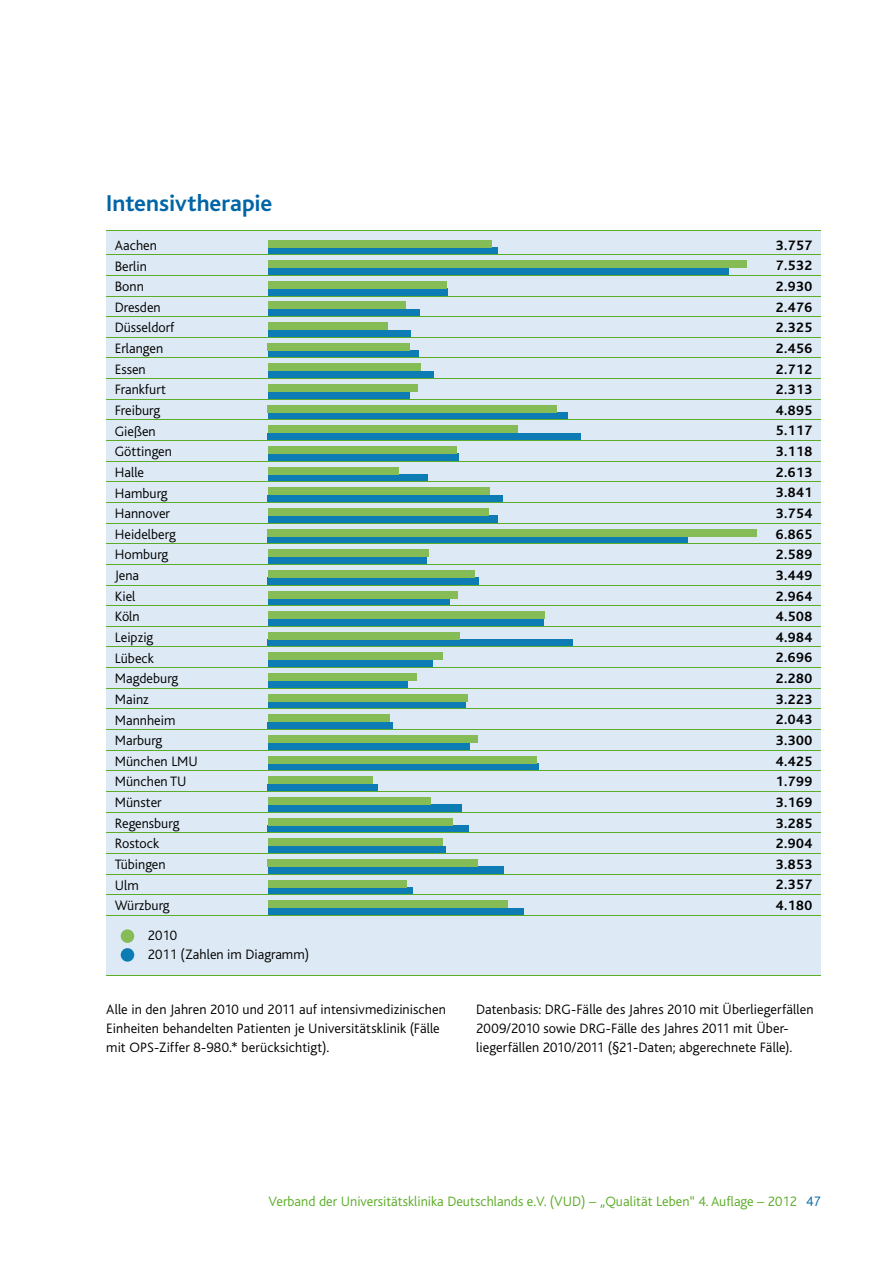
<style>
.page{position:relative;width:893px;height:1263px;background:#fff}
.page>*{position:absolute;margin:0;border:0;box-sizing:border-box;transform-origin:0 0}
.t1{font:700 24px "Bliss";color:#0065a6}
.t2{font:300 14.25px/20.7px "Bliss";color:#000}
.t3{font:700 14.25px/20.7px "Bliss";letter-spacing:.04em;color:#000;text-align:justify}
.t4{font:300 14.25px "Bliss";color:#5bac26}
.s1{color:#0065a6}
</style>
<div class="page">
<div style="left:106px;top:230px;width:715px;height:745px;background:#dde9f4"></div>
<div style="left:268px;top:247px;width:230px;height:8px;background:#0d7cb5"></div>
<div style="left:268px;top:268px;width:461px;height:7px;background:#0d7cb5"></div>
<div style="left:268px;top:289px;width:179px;height:7px;background:#0d7cb5"></div>
<div style="left:268px;top:309px;width:151px;height:8px;background:#0d7cb5"></div>
<div style="left:268px;top:330px;width:142px;height:7px;background:#0d7cb5"></div>
<div style="left:268px;top:350px;width:150px;height:8px;background:#0d7cb5"></div>
<div style="left:268px;top:371px;width:166px;height:8px;background:#0d7cb5"></div>
<div style="left:268px;top:392px;width:141px;height:7px;background:#0d7cb5"></div>
<div style="left:268px;top:412px;width:299px;height:8px;background:#0d7cb5"></div>
<div style="left:268px;top:433px;width:313px;height:7px;background:#0d7cb5"></div>
<div style="left:268px;top:454px;width:191px;height:7px;background:#0d7cb5"></div>
<div style="left:268px;top:474px;width:160px;height:8px;background:#0d7cb5"></div>
<div style="left:268px;top:495px;width:235px;height:7px;background:#0d7cb5"></div>
<div style="left:268px;top:516px;width:230px;height:7px;background:#0d7cb5"></div>
<div style="left:268px;top:536px;width:420px;height:8px;background:#0d7cb5"></div>
<div style="left:268px;top:557px;width:158px;height:7px;background:#0d7cb5"></div>
<div style="left:268px;top:578px;width:211px;height:7px;background:#0d7cb5"></div>
<div style="left:268px;top:598px;width:181px;height:8px;background:#0d7cb5"></div>
<div style="left:268px;top:619px;width:276px;height:7px;background:#0d7cb5"></div>
<div style="left:268px;top:639px;width:305px;height:8px;background:#0d7cb5"></div>
<div style="left:268px;top:660px;width:165px;height:8px;background:#0d7cb5"></div>
<div style="left:268px;top:681px;width:139px;height:7px;background:#0d7cb5"></div>
<div style="left:268px;top:701px;width:197px;height:8px;background:#0d7cb5"></div>
<div style="left:268px;top:722px;width:125px;height:7px;background:#0d7cb5"></div>
<div style="left:268px;top:743px;width:202px;height:7px;background:#0d7cb5"></div>
<div style="left:268px;top:763px;width:271px;height:8px;background:#0d7cb5"></div>
<div style="left:268px;top:784px;width:110px;height:7px;background:#0d7cb5"></div>
<div style="left:268px;top:805px;width:194px;height:7px;background:#0d7cb5"></div>
<div style="left:268px;top:825px;width:201px;height:8px;background:#0d7cb5"></div>
<div style="left:268px;top:846px;width:178px;height:7px;background:#0d7cb5"></div>
<div style="left:268px;top:867px;width:236px;height:7px;background:#0d7cb5"></div>
<div style="left:268px;top:887px;width:144px;height:8px;background:#0d7cb5"></div>
<div style="left:268px;top:908px;width:256px;height:7px;background:#0d7cb5"></div>
<div style="left:268px;top:240px;width:224px;height:7px;background:#86bc55"></div>
<div style="left:268px;top:260px;width:479px;height:8px;background:#86bc55"></div>
<div style="left:268px;top:281px;width:179px;height:8px;background:#86bc55"></div>
<div style="left:268px;top:302px;width:137px;height:7px;background:#86bc55"></div>
<div style="left:268px;top:322px;width:120px;height:8px;background:#86bc55"></div>
<div style="left:268px;top:343px;width:142px;height:7px;background:#86bc55"></div>
<div style="left:268px;top:364px;width:153px;height:7px;background:#86bc55"></div>
<div style="left:268px;top:384px;width:149px;height:8px;background:#86bc55"></div>
<div style="left:268px;top:405px;width:289px;height:7px;background:#86bc55"></div>
<div style="left:268px;top:426px;width:250px;height:7px;background:#86bc55"></div>
<div style="left:268px;top:446px;width:189px;height:8px;background:#86bc55"></div>
<div style="left:268px;top:467px;width:131px;height:7px;background:#86bc55"></div>
<div style="left:268px;top:488px;width:222px;height:7px;background:#86bc55"></div>
<div style="left:268px;top:508px;width:221px;height:8px;background:#86bc55"></div>
<div style="left:268px;top:529px;width:489px;height:7px;background:#86bc55"></div>
<div style="left:268px;top:549px;width:161px;height:8px;background:#86bc55"></div>
<div style="left:268px;top:570px;width:206px;height:8px;background:#86bc55"></div>
<div style="left:268px;top:591px;width:189px;height:7px;background:#86bc55"></div>
<div style="left:268px;top:611px;width:277px;height:8px;background:#86bc55"></div>
<div style="left:268px;top:632px;width:192px;height:7px;background:#86bc55"></div>
<div style="left:268px;top:653px;width:175px;height:7px;background:#86bc55"></div>
<div style="left:268px;top:673px;width:149px;height:8px;background:#86bc55"></div>
<div style="left:268px;top:694px;width:199px;height:7px;background:#86bc55"></div>
<div style="left:268px;top:715px;width:122px;height:7px;background:#86bc55"></div>
<div style="left:268px;top:735px;width:210px;height:8px;background:#86bc55"></div>
<div style="left:268px;top:756px;width:269px;height:7px;background:#86bc55"></div>
<div style="left:268px;top:777px;width:104px;height:7px;background:#86bc55"></div>
<div style="left:268px;top:797px;width:163px;height:8px;background:#86bc55"></div>
<div style="left:268px;top:818px;width:184px;height:7px;background:#86bc55"></div>
<div style="left:268px;top:838px;width:174px;height:8px;background:#86bc55"></div>
<div style="left:268px;top:859px;width:210px;height:8px;background:#86bc55"></div>
<div style="left:268px;top:880px;width:139px;height:7px;background:#86bc55"></div>
<div style="left:268px;top:900px;width:239px;height:8px;background:#86bc55"></div>
<hr style="left:106px;top:230px;width:715px;height:1px;background:#5bac26">
<hr style="left:106px;top:254px;width:715px;height:1px;background:#5bac26">
<hr style="left:106px;top:275px;width:715px;height:1px;background:#5bac26">
<hr style="left:106px;top:296px;width:715px;height:1px;background:#5bac26">
<hr style="left:106px;top:316px;width:715px;height:1px;background:#5bac26">
<hr style="left:106px;top:337px;width:715px;height:1px;background:#5bac26">
<hr style="left:106px;top:357px;width:715px;height:1px;background:#5bac26">
<hr style="left:106px;top:378px;width:715px;height:1px;background:#5bac26">
<hr style="left:106px;top:399px;width:715px;height:1px;background:#5bac26">
<hr style="left:106px;top:419px;width:715px;height:1px;background:#5bac26">
<hr style="left:106px;top:440px;width:715px;height:1px;background:#5bac26">
<hr style="left:106px;top:461px;width:715px;height:1px;background:#5bac26">
<hr style="left:106px;top:481px;width:715px;height:1px;background:#5bac26">
<hr style="left:106px;top:502px;width:715px;height:1px;background:#5bac26">
<hr style="left:106px;top:523px;width:715px;height:1px;background:#5bac26">
<hr style="left:106px;top:543px;width:715px;height:1px;background:#5bac26">
<hr style="left:106px;top:564px;width:715px;height:1px;background:#5bac26">
<hr style="left:106px;top:585px;width:715px;height:1px;background:#5bac26">
<hr style="left:106px;top:605px;width:715px;height:1px;background:#5bac26">
<hr style="left:106px;top:626px;width:715px;height:1px;background:#5bac26">
<hr style="left:106px;top:646px;width:715px;height:1px;background:#5bac26">
<hr style="left:106px;top:667px;width:715px;height:1px;background:#5bac26">
<hr style="left:106px;top:688px;width:715px;height:1px;background:#5bac26">
<hr style="left:106px;top:708px;width:715px;height:1px;background:#5bac26">
<hr style="left:106px;top:729px;width:715px;height:1px;background:#5bac26">
<hr style="left:106px;top:750px;width:715px;height:1px;background:#5bac26">
<hr style="left:106px;top:770px;width:715px;height:1px;background:#5bac26">
<hr style="left:106px;top:791px;width:715px;height:1px;background:#5bac26">
<hr style="left:106px;top:812px;width:715px;height:1px;background:#5bac26">
<hr style="left:106px;top:832px;width:715px;height:1px;background:#5bac26">
<hr style="left:106px;top:853px;width:715px;height:1px;background:#5bac26">
<hr style="left:106px;top:873px;width:715px;height:1px;background:#5bac26">
<hr style="left:106px;top:894px;width:715px;height:1px;background:#5bac26">
<hr style="left:106px;top:915px;width:715px;height:1px;background:#5bac26">
<hr style="left:106px;top:975px;width:715px;height:1px;background:#5bac26">
<div style="left:121px;top:929px;width:13px;height:14px;background:#86bc55;border-radius:50%"></div>
<div style="left:121px;top:948px;width:13px;height:14px;background:#0d7cb5;border-radius:50%"></div>
<h1 class="t1" style="left:106px;top:190px;width:168px">Intensivtherapie</h1>
<p class="t2" style="left:115px;top:235px;width:85px">Aachen<br>Berlin<br>Bonn<br>Dresden<br>Düsseldorf<br>Erlangen<br>Essen<br>Frankfurt<br>Freiburg<br>Gießen<br>Göttingen<br>Halle<br>Hamburg<br>Hannover<br>Heidelberg<br>Homburg<br>Jena<br>Kiel<br>Köln<br>Leipzig<br>Lübeck<br>Magdeburg<br>Mainz<br>Mannheim<br>Marburg<br>München LMU<br>München TU<br>Münster<br>Regensburg<br>Rostock<br>Tübingen<br>Ulm<br>Würzburg</p>
<p class="t3" style="left:776px;top:235px;width:38px">3.757<br>7.532<br>2.930<br>2.476<br>2.325<br>2.456<br>2.712<br>2.313<br>4.895<br>5.117<br>3.118<br>2.613<br>3.841<br>3.754<br>6.865<br>2.589<br>3.449<br>2.964<br>4.508<br>4.984<br>2.696<br>2.280<br>3.223<br>2.043<br>3.300<br>4.425<br>1.799<br>3.169<br>3.285<br>2.904<br>3.853<br>2.357<br>4.180</p>
<p class="t2" style="left:148px;top:926px;width:163px;line-height:19.2px">2010<br>2011 (Zahlen im Diagramm)</p>
<p class="t2" style="left:106px;top:1000px;width:341px;line-height:19.2px">Alle in den Jahren 2010 und 2011 auf intensivmedizinischen<br>Einheiten behandelten Patienten je Universitätsklinik (Fälle mit OPS-Ziffer 8-980.* berücksichtigt).</p>
<p class="t2" style="left:476px;top:1000px;width:339px;line-height:19.2px">Datenbasis: DRG-Fälle des Jahres 2010 mit Überliegerfällen<br>2009/2010 sowie DRG-Fälle des Jahres 2011 mit Über&shy;liegerfällen 2010/2011 (§21-Daten; abgerechnete Fälle).</p>
<p class="t4" style="left:269px;top:1193px;width:554px">Verband der Universitätsklinika Deutschlands e.V. (VUD) – „Qualität Leben“ 4. Auflage – 2012 <span class="s1">47</span></p>
</div>
